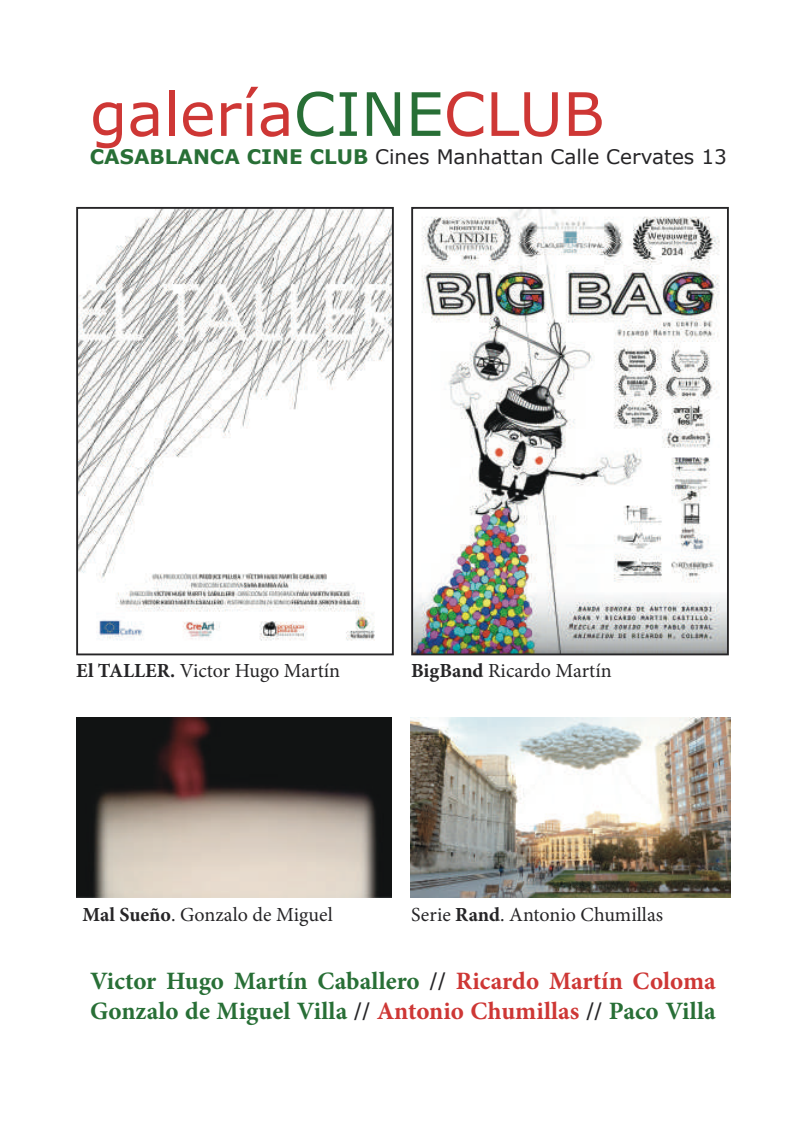
<style>
.page{position:relative;width:808px;height:1134px;background:#fff}
.page>*{position:absolute;margin:0;border:0;box-sizing:border-box;transform-origin:0 0}
.t1{font:60px "Verdana";color:#ce3735}
.t2{font:700 25px/30px "Minion Pro";color:#286f36}
.t3{font:20px "Minion Pro";color:#262527}
.t4{font:20px "Verdana";color:#262527}
.s1{color:#286f36}
.s2{font-weight:700;color:#286f36}
.s3{font-weight:700}
.s4{color:#262527}
.s5{color:#ce3735}
</style>
<div class="page">
<img style="left:76px;top:717px;width:316px;height:180px">
<img style="left:414px;top:210px;width:312px;height:442px">
<div style="left:411px;top:207px;width:318px;height:448px;border:2px solid #262527"></div>
<img style="left:79px;top:210px;width:312px;height:431px">
<div style="left:76px;top:207px;width:318px;height:448px;border:2px solid #262527"></div>
<img style="left:410px;top:717px;width:320px;height:180px">
<h1 class="t1" style="left:90px;top:73px;width:516px">galería<span class="s1">CINE</span>CLUB</h1>
<p class="t4" style="left:90px;top:143px;width:638px"><span class="s2">CASABLANCA CINE CLUB</span> Cines Manhattan Calle Cervates 13</p>
<p class="t3" style="left:76px;top:657px;width:265px"><span class="s3">El TALLER.</span> Victor Hugo Martín</p>
<p class="t3" style="left:411px;top:657px;width:202px"><span class="s3">BigBand</span> Ricardo Martín</p>
<p class="t3" style="left:83px;top:901px;width:252px"><span class="s3">Mal Sueño</span>. Gonzalo de Miguel</p>
<p class="t3" style="left:411px;top:901px;width:253px">Serie <span class="s3">Rand</span>. Antonio Chumillas</p>
<p class="t2" style="left:90px;top:966px;width:627px">Victor Hugo Martín Caballero <span class="s4">//</span> <span class="s5">Ricardo Martín Coloma<br></span>Gonzalo de Miguel Villa <span class="s4">//</span> <span class="s5">Antonio Chumillas</span> <span class="s4">//</span> Paco Villa</p>
</div>
